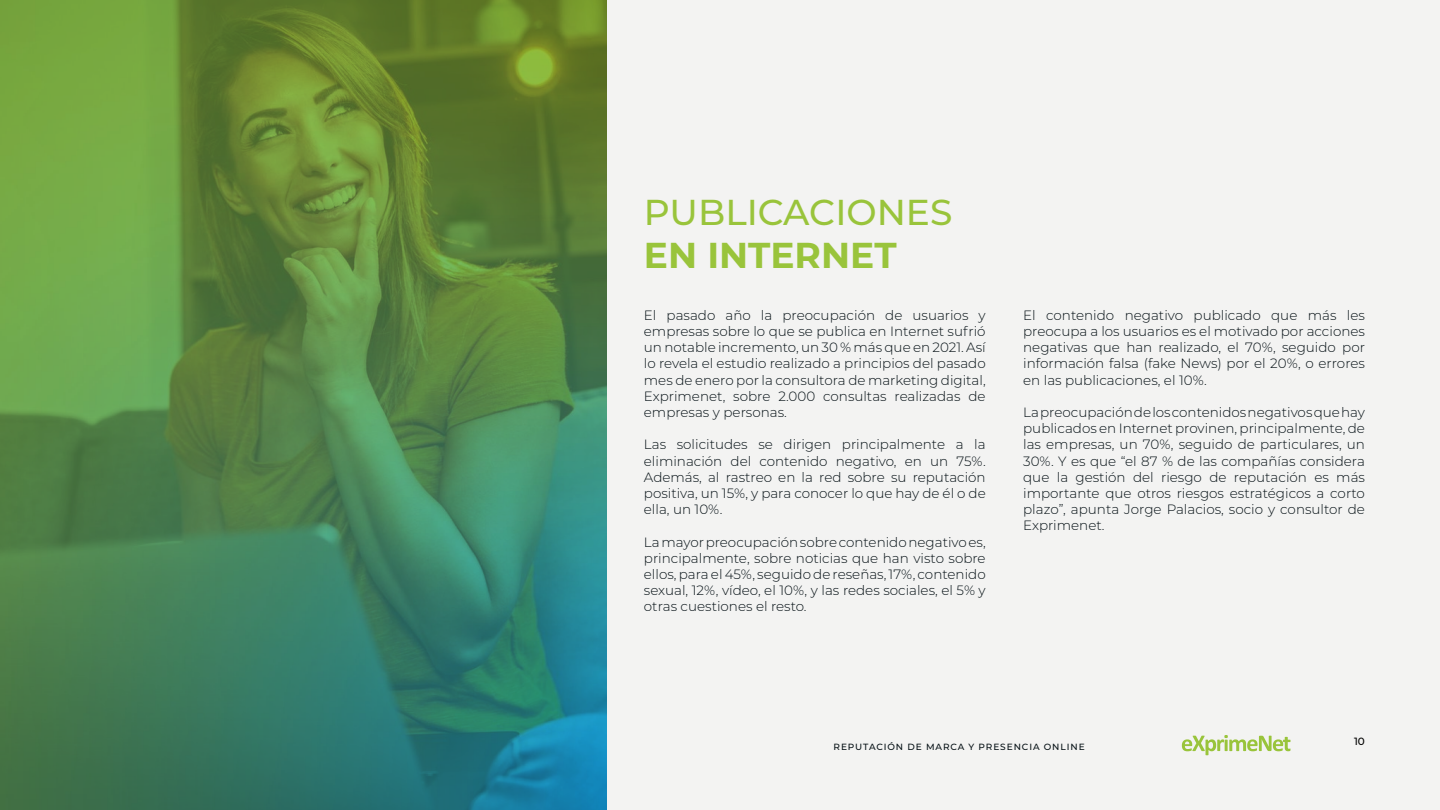
<style>
.page{position:relative;width:1440px;height:810px;background:#f3f3f2}
.page>*{position:absolute;margin:0;border:0;box-sizing:border-box;transform-origin:0 0}
.t1{font:500 36px "Montserrat";color:#99c43b}
.t2{font:700 36px "Montserrat";color:#99c43b}
.t3{font:300 13.5px/16.2px "Montserrat";color:#040f14;text-align:justify}
.t4{font:500 10.5px "Montserrat";color:#000}
.t5{font:500 9px "Montserrat";letter-spacing:.1em;color:#040f14}
</style>
<div class="page">
<svg style="left:1182px;top:735px;width:109px;height:20px"></svg>
<img style="left:0;top:0;width:606px;height:810px">
<h1 class="t1" style="left:644px;top:187px;width:310px">PUBLICACIONES</h1>
<h1 class="t2" style="left:644px;top:229px;width:254px">EN INTERNET</h1>
<p class="t3" style="left:644px;top:307px;width:343px">El pasado año la preocupación de usuarios y empresas sobre lo que se publica en Internet sufrió un notable incremento, un 30 % más que en 2021. Así lo revela el estudio realizado a principios del pasado mes de enero por la consultora de marketing digital, Exprimenet, sobre 2.000 consultas realizadas de empresas y personas.</p>
<p class="t3" style="left:644px;top:436px;width:343px">Las solicitudes se dirigen principalmente a la eliminación del contenido negativo, en un 75%.<br>Además, al rastreo en la red sobre su reputación positiva, un 15%, y para conocer lo que hay de él o de ella, un 10%.</p>
<p class="t3" style="left:644px;top:533px;width:343px">La mayor preocupación sobre contenido negativo es, principalmente, sobre noticias que han visto sobre ellos, para el 45%, seguido de reseñas, 17%, contenido sexual, 12%, vídeo, el 10%, y las redes sociales, el 5% y otras cuestiones el resto.</p>
<p class="t3" style="left:1023px;top:307px;width:343px">El contenido negativo publicado que más les preocupa a los usuarios es el motivado por acciones negativas que han realizado, el 70%, seguido por información falsa (fake News) por el 20%, o errores en las publicaciones, el 10%.</p>
<p class="t3" style="left:1023px;top:404px;width:343px">La preocupación de los contenidos negativos que hay publicados en Internet provinen, principalmente, de las empresas, un 70%, seguido de particulares, un 30%. Y es que “el 87 % de las compañías considera que la gestión del riesgo de reputación es más importante que otros riesgos estratégicos a corto plazo”, apunta Jorge Palacios, socio y consultor de Exprimenet.</p>
<p class="t5" style="left:834px;top:740px;width:253px">REPUTACIÓN DE MARCA Y PRESENCIA ONLINE</p>
<p class="t4" style="left:1354px;top:734px;width:12px">10</p>
</div>
